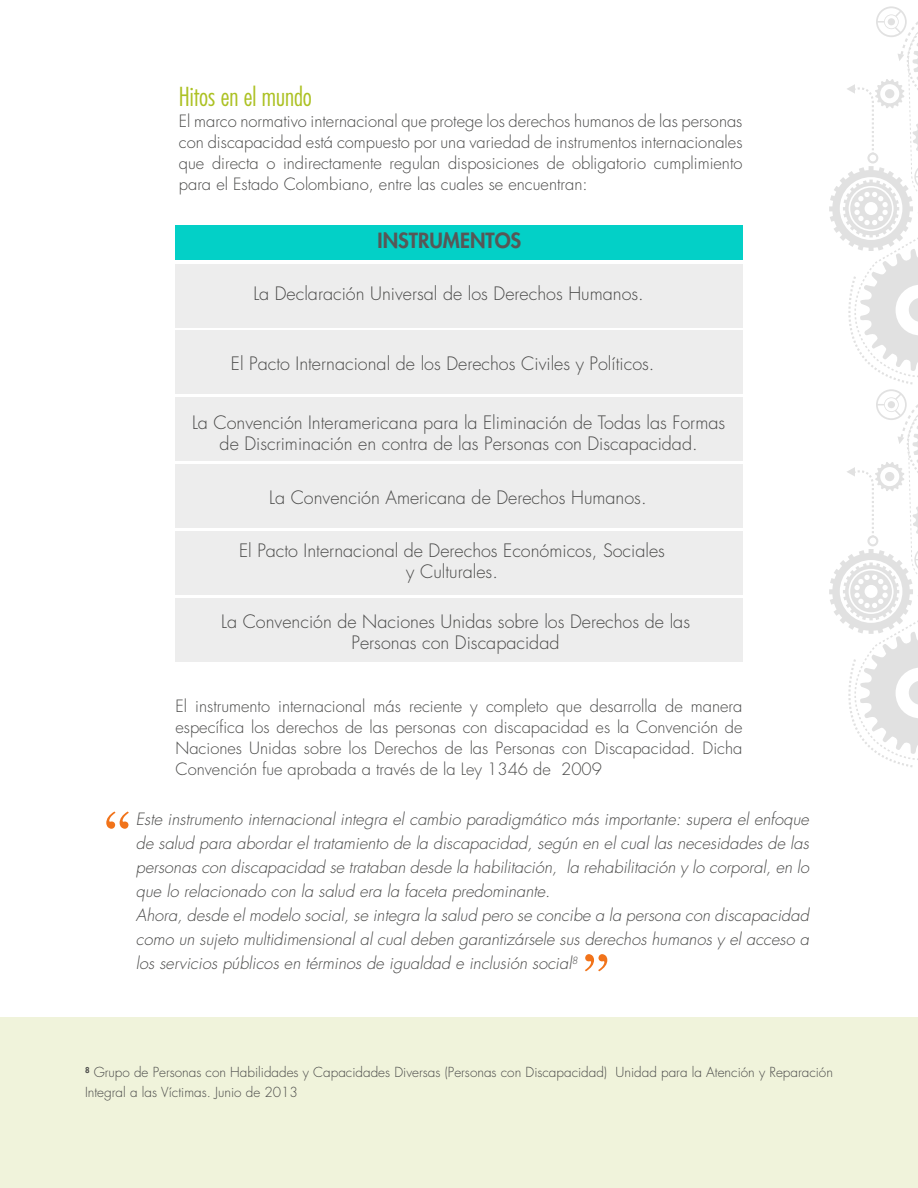
<style>
.page{position:relative;width:918px;height:1188px;background:#fff}
.page>*{position:absolute;margin:0;border:0;box-sizing:border-box;transform-origin:0 0}
.t1{font:300 condensed 25.5px "Futura Std";color:#acc123}
.t2{font:800 20.4px "Futura Std";color:#575756}
.t3{font:300 18px/21px "Futura Std";color:#4a4a49;text-align:center}
.t4{font:italic 300 16.5px/24px "Futura Std";color:#4a4a49}
.t5{font:300 16.5px/21px "Futura Std";color:#4a4a49;text-align:justify}
.t6{font:300 13.5px/19.5px "Futura Std";color:#4a4a49}
</style>
<div class="page">
<svg style="left:829px;top:6px;width:89px;height:761px"></svg>
<div style="left:0;top:1018px;width:918px;height:170px;background:#f0f3db"></div>
<div style="left:175px;top:225px;width:568px;height:35px;background:#03d0c7"></div>
<div style="left:175px;top:264px;width:568px;height:63px;background:#ededed"></div>
<div style="left:175px;top:398px;width:568px;height:63px;background:#ededed"></div>
<div style="left:175px;top:532px;width:568px;height:63px;background:#ededed"></div>
<div style="left:175px;top:331px;width:568px;height:63px;background:#ededed"></div>
<div style="left:175px;top:465px;width:568px;height:63px;background:#ededed"></div>
<div style="left:175px;top:599px;width:568px;height:63px;background:#ededed"></div>
<svg style="left:106px;top:811px;width:23px;height:18px"></svg>
<svg style="left:585px;top:954px;width:22px;height:17px"></svg>
<h1 class="t1" style="left:179px;top:82px;width:135px">Hitos en el mundo</h1>
<p class="t5" style="left:179px;top:111px;width:565px">El marco normativo internacional que protege los derechos humanos de las personas con discapacidad está compuesto por una variedad de instrumentos internacionales que directa o indirectamente regulan disposiciones de obligatorio cumplimiento para el Estado Colombiano, entre las cuales se encuentran:</p>
<p class="t2" style="left:378px;top:227px;width:145px">INSTRUMENTOS</p>
<p class="t3" style="left:253px;top:284px;width:392px">La Declaración Universal de los Derechos Humanos.</p>
<p class="t3" style="left:231px;top:353px;width:425px">El Pacto Internacional de los Derechos Civiles y Políticos.</p>
<p class="t3" style="left:192px;top:412px;width:535px">La Convención Interamericana para la Eliminación de Todas las Formas de Discriminación en contra de las Personas con Discapacidad.</p>
<p class="t3" style="left:269px;top:487px;width:379px">La Convención Americana de Derechos Humanos.</p>
<p class="t3" style="left:239px;top:541px;width:427px">El Pacto Internacional de Derechos Económicos, Sociales y Culturales.</p>
<p class="t3" style="left:221px;top:611px;width:470px">La Convención de Naciones Unidas sobre los Derechos de las<br>Personas con Discapacidad</p>
<p class="t5" style="left:175px;top:696px;width:569px">El instrumento internacional más reciente y completo que desarrolla de manera específica los derechos de las personas con discapacidad es la Convención de Naciones Unidas sobre los Derechos de las Personas con Discapacidad. Dicha Convención fue aprobada a través de la Ley 1346 de 2009</p>
<p class="t4" style="left:136px;top:808px;width:675px">Este instrumento internacional integra el cambio paradigmático más importante: supera el enfoque de salud para abordar el tratamiento de la discapacidad, según en el cual las necesidades de las personas con discapacidad se trataban desde la habilitación, la rehabilitación y lo corporal, en lo que lo relacionado con la salud era la faceta predominante.<br>Ahora, desde el modelo social, se integra la salud pero se concibe a la persona con discapacidad como un sujeto multidimensional al cual deben garantizársele sus derechos humanos y el acceso a los servicios públicos en términos de igualdad e inclusión social<sup>8</sup></p>
<p class="t6" style="left:85px;top:1063px;width:749px"><sup>8</sup> Grupo de Personas con Habilidades y Capacidades Diversas (Personas con Discapacidad) Unidad para la Atención y Reparación<br>Integral a las Víctimas. Junio de 2013</p>
</div>
